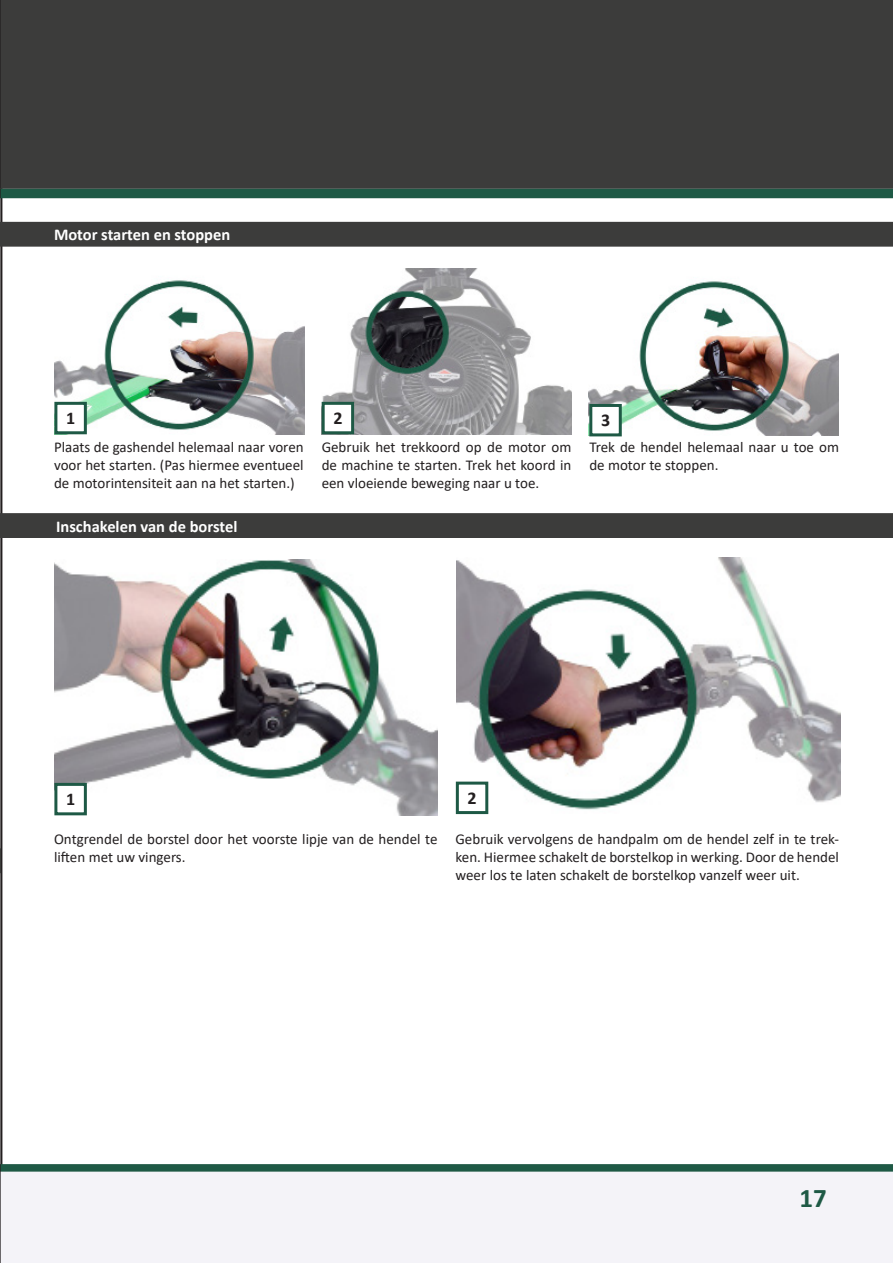
<style>
.page{position:relative;width:893px;height:1263px;background:#fff}
.page>*{position:absolute;margin:0;border:0;box-sizing:border-box;transform-origin:0 0}
.t1{font:700 27px "Calibri";color:#1e5945}
.t2{font:700 18px "Calibri";color:#231f20}
.t3{font:700 16.5px "Calibri";color:#fff}
.t4{font:15px/18px "Calibri";color:#231f20;text-align:justify}
</style>
<div class="page">
<hr style="left:1px;top:0;width:1px;height:1263px;background:#231f20">
<svg style="left:1px;top:1164px;width:892px;height:99px"></svg>
<div style="left:1px;top:0;width:892px;height:189px;background:#3c3c3b"></div>
<div style="left:1px;top:189px;width:892px;height:9px;background:#1e5945"></div>
<hr style="left:0;top:0;width:1px;height:1263px;background:#231f20">
<svg style="left:0;top:848px;width:1px;height:25px"></svg>
<div style="left:0;top:513px;width:893px;height:25px;background:#3c3c3b"></div>
<img style="left:321px;top:268px;width:250px;height:167px">
<div style="left:1px;top:223px;width:891px;height:23px;background:#3c3c3b"></div>
<div style="left:0;top:222px;width:893px;height:25px;border:2px solid #3c3c3b"></div>
<img style="left:54px;top:280px;width:250px;height:154px">
<div style="left:54px;top:402px;width:33px;height:32px;background:#fff;border:3px solid #1e5945"></div>
<div style="left:322px;top:402px;width:32px;height:32px;background:#fff;border:3px solid #1e5945"></div>
<img style="left:589px;top:281px;width:250px;height:154px">
<div style="left:589px;top:404px;width:33px;height:32px;background:#fff;border:3px solid #1e5945"></div>
<img style="left:456px;top:558px;width:384px;height:255px">
<img style="left:54px;top:559px;width:384px;height:256px">
<div style="left:54px;top:783px;width:33px;height:32px;background:#fff;border:3px solid #1e5945"></div>
<div style="left:456px;top:782px;width:32px;height:32px;background:#fff;border:3px solid #1e5945"></div>
<p class="t3" style="left:54px;top:223px;width:178px">Motor starten en stoppen</p>
<p class="t2" style="left:66px;top:405px;width:11px">1</p>
<p class="t2" style="left:333px;top:405px;width:11px">2</p>
<p class="t4" style="left:54px;top:438px;width:251px">Plaats de gashendel helemaal naar voren voor het starten. (Pas hiermee eventueel de motorintensiteit aan na het starten.)</p>
<p class="t4" style="left:322px;top:438px;width:251px">Gebruik het trekkoord op de motor om de machine te starten. Trek het koord in een vloeiende beweging naar u toe.</p>
<p class="t4" style="left:589px;top:438px;width:251px">Trek de hendel helemaal naar u toe om de motor te stoppen.</p>
<p class="t2" style="left:601px;top:407px;width:11px">3</p>
<p class="t3" style="left:56px;top:515px;width:183px">Inschakelen van de borstel</p>
<p class="t2" style="left:66px;top:786px;width:11px">1</p>
<p class="t2" style="left:467px;top:785px;width:11px">2</p>
<p class="t4" style="left:54px;top:830px;width:385px">Ontgrendel de borstel door het voorste lipje van de hendel te liften met uw vingers.</p>
<p class="t4" style="left:455px;top:830px;width:385px">Gebruik vervolgens de handpalm om de hendel zelf in te trek&shy;ken. Hiermee schakelt de borstelkop in werking. Door de hendel weer los te laten schakelt de borstelkop vanzelf weer uit.</p>
<p class="t1" style="left:799px;top:1179px;width:29px">17</p>
</div>
